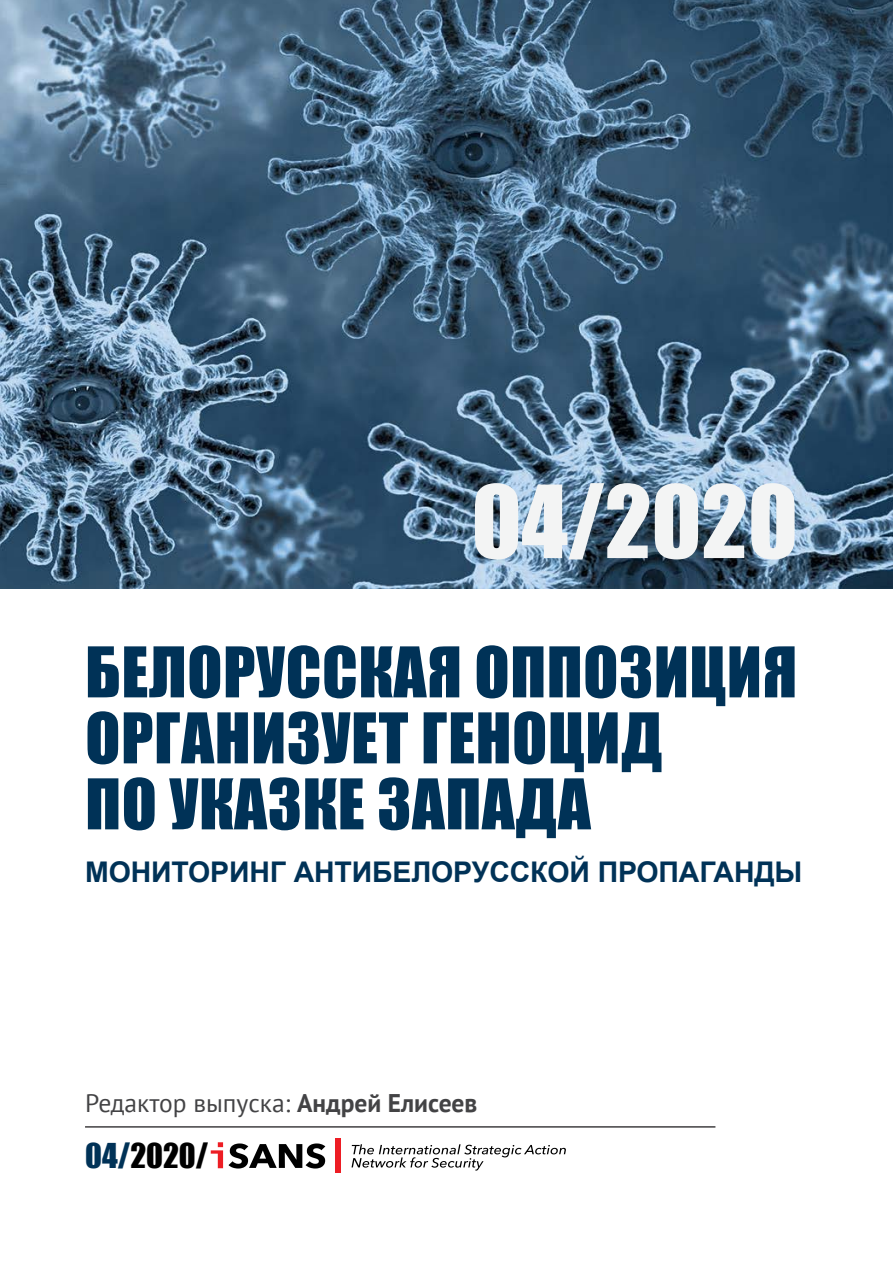
<style>
.page{position:relative;width:893px;height:1263px;background:#fff}
.page>*{position:absolute;margin:0;border:0;box-sizing:border-box;transform-origin:0 0}
.t1{font:93px "Impact";color:#f3f4f4}
.t2{font:64.5px/66px "Impact";letter-spacing:.01em;color:#003257}
.t3{font:31.5px "Impact";color:#000}
.t4{font:700 28.5px "Arial";letter-spacing:-.005em;color:#003257}
.t5{font:25.5px "PT Sans";color:#434345}
.s1{font-weight:700}
.s2{color:#003257}
</style>
<div class="page">
<img style="left:0;top:0;width:893px;height:589px">
<svg style="left:351px;top:1144px;width:215px;height:26px"></svg>
<div style="left:335px;top:1138px;width:6px;height:34px;background:#ed1d24"></div>
<svg style="left:211px;top:1142px;width:114px;height:26px"></svg>
<hr style="left:85px;top:1126px;width:630px;height:2px;background:#414042">
<h1 class="t1" style="left:472px;top:449px;width:328px">04/2020</h1>
<p class="t2" style="left:85px;top:637px;width:713px">БЕЛОРУССКАЯ ОППОЗИЦИЯ<br>ОРГАНИЗУЕТ ГЕНОЦИД<br>ПО УКАЗКЕ ЗАПАДА</p>
<p class="t4" style="left:85px;top:853px;width:719px">МОНИТОРИНГ АНТИБЕЛОРУССКОЙ ПРОПАГАНДЫ</p>
<p class="t5" style="left:85px;top:1087px;width:394px">Редактор выпуска: <span class="s1">Андрей Елисеев</span></p>
<p class="t3" style="left:85px;top:1131px;width:124px"><span class="s2">04/</span>2020/</p>
</div>
